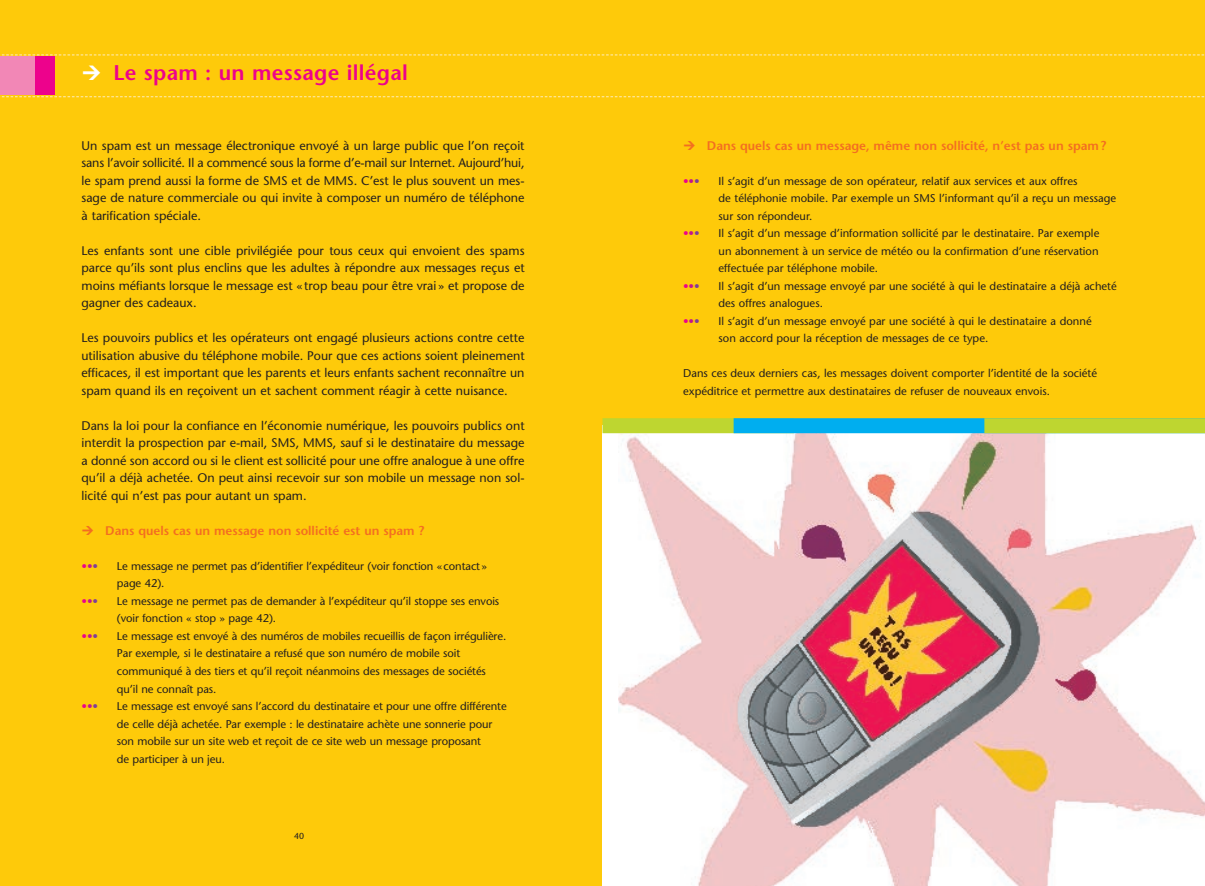
<style>
.page{position:relative;width:1205px;height:886px;background:#feca0a}
.page>*{position:absolute;margin:0;border:0;box-sizing:border-box;transform-origin:0 0}
.t1{font:600 21.25px "Stone Sans";letter-spacing:.015em;color:#ed028c}
.t2{font:12.5px/17.5px "Stone Sans";color:#231f20;text-align:justify}
.t3{font:600 12.5px "Stone Sans";color:#f36e21}
.t4{font:11.25px/17.5px "Stone Sans";letter-spacing:-.01em;color:#231f20}
.t5{font:11.25px "Stone Sans";color:#ed028c}
.t6{font:8.75px "Stone Sans";color:#231f20}
.s1{color:#c5168c}
.s2{color:#7e3e98}
</style>
<div class="page">
<svg style="left:0;top:96px;width:1205px;height:1px"></svg>
<svg style="left:1px;top:54px;width:1204px;height:1px"></svg>
<div style="left:0;top:57px;width:55px;height:38px;background:#f287b6"></div>
<div style="left:35px;top:57px;width:20px;height:38px;background:#ed028c"></div>
<div style="left:602px;top:425px;width:603px;height:461px;background:#fff"></div>
<img style="left:618px;top:433px;width:587px;height:453px">
<div style="left:602px;top:418px;width:192px;height:15px;background:#bed630"></div>
<div style="left:733px;top:418px;width:472px;height:15px;background:#00aeef"></div>
<div style="left:984px;top:418px;width:221px;height:15px;background:#bed630"></div>
<h1 class="t1" style="left:113px;top:64px;width:296px">Le spam : un message illégal</h1>
<p class="t2" style="left:81px;top:138px;width:445px">Un spam est un message électronique envoyé à un large public que l’on reçoit sans l’avoir sollicité. Il a commencé sous la forme d’e-mail sur Internet. Aujourd’hui, le spam prend aussi la forme de SMS et de MMS. C’est le plus souvent un mes&shy;sage de nature commerciale ou qui invite à composer un numéro de téléphone à tarification spéciale.</p>
<p class="t2" style="left:81px;top:243px;width:445px">Les enfants sont une cible privilégiée pour tous ceux qui envoient des spams parce qu’ils sont plus enclins que les adultes à répondre aux messages reçus et moins méfiants lorsque le message est «trop beau pour être vrai» et propose de gagner des cadeaux.</p>
<p class="t2" style="left:81px;top:331px;width:445px">Les pouvoirs publics et les opérateurs ont engagé plusieurs actions contre cette utilisation abusive du téléphone mobile. Pour que ces actions soient pleinement efficaces, il est important que les parents et leurs enfants sachent reconnaître un spam quand ils en reçoivent un et sachent comment réagir à cette nuisance.</p>
<p class="t2" style="left:81px;top:418px;width:445px">Dans la loi pour la confiance en l’économie numérique, les pouvoirs publics ont interdit la prospection par e-mail, SMS, MMS, sauf si le destinataire du message a donné son accord ou si le client est sollicité pour une offre analogue à une offre qu’il a déjà achetée. On peut ainsi recevoir sur son mobile un message non sol&shy;licité qui n’est pas pour autant un spam.</p>
<p class="t3" style="left:105px;top:526px;width:321px">Dans quels cas un message non sollicité est un spam ?</p>
<p class="t5" style="left:81px;top:562px;width:18px">•<span class="s1">•</span><span class="s2">•</span></p>
<p class="t4" style="left:117px;top:558px;width:371px">Le message ne permet pas d’identifier l’expéditeur (voir fonction «contact» page 42).</p>
<p class="t5" style="left:81px;top:597px;width:18px">•<span class="s1">•</span><span class="s2">•</span></p>
<p class="t4" style="left:117px;top:593px;width:384px">Le message ne permet pas de demander à l’expéditeur qu’il stoppe ses envois (voir fonction « stop » page 42).</p>
<p class="t5" style="left:81px;top:632px;width:18px">•<span class="s1">•</span><span class="s2">•</span></p>
<p class="t4" style="left:117px;top:628px;width:391px">Le message est envoyé à des numéros de mobiles recueillis de façon irrégulière.<br>Par exemple, si le destinataire a refusé que son numéro de mobile soit communiqué à des tiers et qu’il reçoit néanmoins des messages de sociétés qu’il ne connaît pas.</p>
<p class="t5" style="left:81px;top:702px;width:18px">•<span class="s1">•</span><span class="s2">•</span></p>
<p class="t4" style="left:117px;top:698px;width:391px">Le message est envoyé sans l’accord du destinataire et pour une offre différente de celle déjà achetée. Par exemple : le destinataire achète une sonnerie pour son mobile sur un site web et reçoit de ce site web un message proposant<br>de participer à un jeu.</p>
<p class="t6" style="left:294px;top:833px;width:12px">40</p>
<p class="t3" style="left:707px;top:141px;width:401px">Dans quels cas un message, même non sollicité, n’est pas un spam?</p>
<p class="t5" style="left:683px;top:177px;width:18px">•<span class="s1">•</span><span class="s2">•</span></p>
<p class="t4" style="left:718px;top:173px;width:399px">Il s’agit d’un message de son opérateur, relatif aux services et aux offres<br>de téléphonie mobile. Par exemple un SMS l’informant qu’il a reçu un message sur son répondeur.</p>
<p class="t5" style="left:683px;top:229px;width:18px">•<span class="s1">•</span><span class="s2">•</span></p>
<p class="t4" style="left:718px;top:226px;width:382px;text-align:justify">Il s’agit d’un message d’information sollicité par le destinataire. Par exemple un abonnement à un service de météo ou la confirmation d’une réservation effectuée par téléphone mobile.</p>
<p class="t5" style="left:683px;top:282px;width:18px">•<span class="s1">•</span><span class="s2">•</span></p>
<p class="t4" style="left:718px;top:278px;width:400px">Il s’agit d’un message envoyé par une société à qui le destinataire a déjà acheté des offres analogues.</p>
<p class="t5" style="left:683px;top:317px;width:18px">•<span class="s1">•</span><span class="s2">•</span></p>
<p class="t4" style="left:718px;top:313px;width:375px">Il s’agit d’un message envoyé par une société à qui le destinataire a donné son accord pour la réception de messages de ce type.</p>
<p class="t4" style="left:683px;top:366px;width:416px">Dans ces deux derniers cas, les messages doivent comporter l’identité de la société expéditrice et permettre aux destinataires de refuser de nouveaux envois.</p>
</div>
